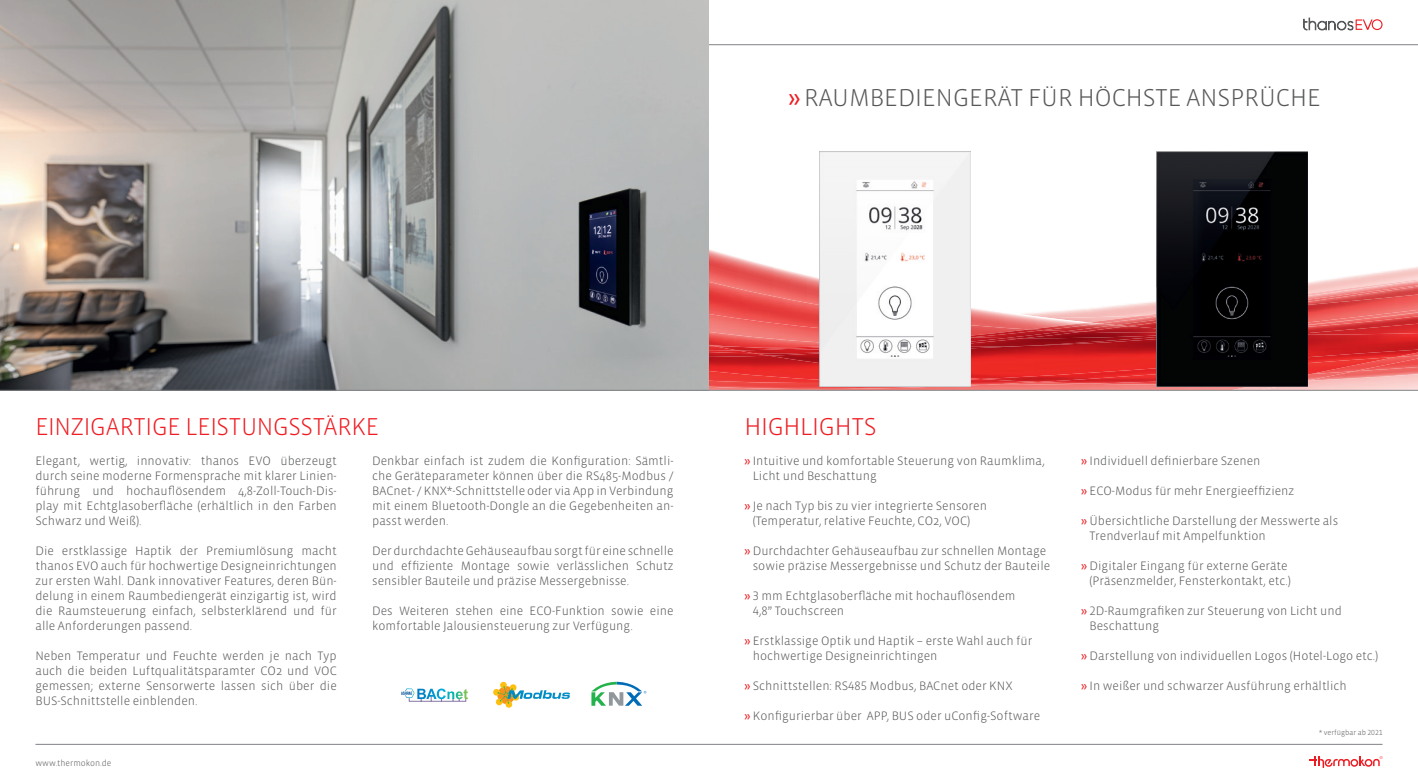
<style>
.page{position:relative;width:1418px;height:780px;background:#fff}
.page>*{position:absolute;margin:0;border:0;box-sizing:border-box;transform-origin:0 0}
.t1{font:300 25px "Vista Sans OTCE";letter-spacing:-.01em;color:#ee1d23}
.t2{font:300 25px "Vista Sans OTCE";color:#57585a}
.t3{font:300 12.5px/15px "Vista Sans OTCE";color:#57585a;text-align:justify}
.t4{font:300 8.75px "Vista Sans OTCE";color:#57585a}
.Absatzformat_1{font:300 7.5px "Vista Sans OTCE";color:#57585a}
.s1{font-weight:400;color:#ee1d23}
</style>
<div class="page">
<img style="left:1088px;top:266px;width:329px;height:48px">
<svg style="left:709px;top:240px;width:379px;height:82px"></svg>
<img style="left:709px;top:275px;width:320px;height:54px">
<img style="left:709px;top:309px;width:110px;height:19px">
<img style="left:1143px;top:279px;width:274px;height:15px">
<img style="left:1088px;top:314px;width:12px;height:8px">
<img style="left:1029px;top:322px;width:71px;height:7px">
<img style="left:970px;top:329px;width:73px;height:3px">
<img style="left:1307px;top:280px;width:110px;height:5px">
<img style="left:1100px;top:311px;width:15px;height:12px">
<img style="left:1043px;top:323px;width:72px;height:7px">
<img style="left:971px;top:330px;width:95px;height:2px">
<img style="left:1307px;top:285px;width:110px;height:1px">
<img style="left:1115px;top:309px;width:13px;height:16px">
<img style="left:1066px;top:325px;width:62px;height:6px">
<img style="left:1005px;top:331px;width:19px;height:1px">
<img style="left:1307px;top:286px;width:110px;height:8px">
<img style="left:1128px;top:294px;width:289px;height:32px">
<img style="left:1082px;top:326px;width:74px;height:5px">
<img style="left:1024px;top:331px;width:132px;height:1px">
<img style="left:1306px;top:382px;width:111px;height:8px">
<img style="left:1269px;top:386px;width:37px;height:4px">
<img style="left:709px;top:328px;width:110px;height:17px">
<img style="left:709px;top:384px;width:560px;height:6px">
<img style="left:1088px;top:383px;width:222px;height:1px">
<img style="left:709px;top:383px;width:276px;height:6px">
<img style="left:737px;top:345px;width:31px;height:4px">
<img style="left:709px;top:382px;width:110px;height:1px">
<img style="left:1307px;top:310px;width:110px;height:3px">
<img style="left:737px;top:345px;width:6px;height:2px">
<img style="left:1038px;top:383px;width:50px;height:2px">
<img style="left:1038px;top:382px;width:357px;height:1px">
<img style="left:970px;top:382px;width:68px;height:3px">
<img style="left:980px;top:379px;width:437px;height:3px">
<img style="left:709px;top:345px;width:28px;height:5px">
<img style="left:709px;top:350px;width:28px;height:1px">
<img style="left:737px;top:349px;width:31px;height:2px">
<img style="left:709px;top:351px;width:44px;height:4px">
<img style="left:753px;top:351px;width:15px;height:4px">
<img style="left:709px;top:355px;width:271px;height:27px">
<img style="left:1363px;top:312px;width:54px;height:1px">
<img style="left:1307px;top:313px;width:110px;height:3px">
<img style="left:1307px;top:316px;width:110px;height:16px">
<img style="left:768px;top:332px;width:649px;height:47px">
<svg style="left:1309px;top:756px;width:73px;height:12px"></svg>
<hr style="left:35px;top:744px;width:1347px;height:1px;background:#808285">
<hr style="left:0;top:44px;width:1417px;height:1px;background:#808285">
<img style="left:0;top:0;width:709px;height:390px">
<hr style="left:0;top:390px;width:1417px;height:1px;background:#808285">
<svg style="left:1303px;top:17px;width:79px;height:14px"></svg>
<img style="left:1156px;top:151px;width:151px;height:235px">
<img style="left:819px;top:151px;width:151px;height:235px">
<svg style="left:591px;top:681px;width:55px;height:24px"></svg>
<svg style="left:493px;top:681px;width:77px;height:26px"></svg>
<svg style="left:401px;top:688px;width:67px;height:14px"></svg>
<p class="t2" style="left:788px;top:84px;width:534px"><span class="s1">»</span>RAUMBEDIENGERÄT FÜR HÖCHSTE ANSPRÜCHE</p>
<p class="t1" style="left:35px;top:412px;width:345px">EINZIGARTIGE LEISTUNGSSTÄRKE</p>
<p class="t3" style="left:35px;top:453px;width:303px">Elegant, wertig, innovativ: thanos EVO überzeugt durch seine moderne Formensprache mit klarer Linien&shy;führung und hochauflösendem 4,8-Zoll-Touch-Dis&shy;play mit Echtglasoberfläche (erhältlich in den Farben Schwarz und Weiß).</p>
<p class="t3" style="left:35px;top:543px;width:303px">Die erstklassige Haptik der Premiumlösung macht thanos EVO auch für hochwertige Designeinrichtungen zur ersten Wahl. Dank innovativer Features, deren Bün&shy;delung in einem Raumbediengerät einzigartig ist, wird die Raumsteuerung einfach, selbsterklärend und für alle Anforderungen passend.</p>
<p class="t3" style="left:35px;top:648px;width:303px">Neben Temperatur und Feuchte werden je nach Typ auch die beiden Luftqualitätsparamter CO2 und VOC gemessen; externe Sensorwerte lassen sich über die BUS-Schnittstelle einblenden.</p>
<p class="t3" style="left:372px;top:453px;width:303px">Denkbar einfach ist zudem die Konfiguration: Sämtli&shy;che Geräteparameter können über die RS485-Modbus / BACnet- / KNX*-Schnittstelle oder via App in Verbindung mit einem Bluetooth-Dongle an die Gegebenheiten an&shy;passt werden.</p>
<p class="t3" style="left:372px;top:543px;width:303px">Der durchdachte Gehäuseaufbau sorgt für eine schnelle und effiziente Montage sowie verlässlichen Schutz sensibler Bauteile und präzise Messergebnisse.</p>
<p class="t3" style="left:372px;top:603px;width:303px">Des Weiteren stehen eine ECO-Funktion sowie eine komfortable Jalousiensteuerung zur Verfügung.</p>
<p class="t1" style="left:744px;top:412px;width:134px">HIGHLIGHTS</p>
<p class="t3" style="left:752px;top:453px;width:293px;text-indent:-8px"><span class="s1">»</span> Intuitive und komfortable Steuerung von Raumklima,<br>Licht und Beschattung</p>
<p class="t3" style="left:752px;top:498px;width:236px;text-indent:-8px"><span class="s1">»</span> Je nach Typ bis zu vier integrierte Sensoren (Temperatur, relative Feuchte, CO2, VOC)</p>
<p class="t3" style="left:744px;top:543px;width:303px"><span class="s1">»</span> Durchdachter Gehäuseaufbau zur schnellen Montage</p>
<p class="t3" style="left:752px;top:558px;width:299px">sowie präzise Messergebnisse und Schutz der Bauteile</p>
<p class="t3" style="left:744px;top:588px;width:272px"><span class="s1">»</span> 3 mm Echtglasoberfläche mit hochauflösendem</p>
<p class="t3" style="left:752px;top:603px;width:93px">4,8” Touchscreen</p>
<p class="t3" style="left:752px;top:633px;width:281px;text-indent:-8px"><span class="s1">»</span> Erstklassige Optik und Haptik – erste Wahl auch für hochwertige Designeinrichtingen</p>
<p class="t3" style="left:744px;top:678px;width:270px"><span class="s1">»</span> Schnittstellen: RS485 Modbus, BACnet oder KNX</p>
<p class="t3" style="left:744px;top:708px;width:297px"><span class="s1">»</span> Konfigurierbar über APP, BUS oder uConfig-Software</p>
<p class="t3" style="left:1081px;top:453px;width:181px"><span class="s1">»</span> Individuell definierbare Szenen</p>
<p class="t3" style="left:1081px;top:483px;width:214px"><span class="s1">»</span> ECO-Modus für mehr Energieeffizienz</p>
<p class="t3" style="left:1081px;top:513px;width:258px"><span class="s1">»</span> Übersichtliche Darstellung der Messwerte als</p>
<p class="t3" style="left:1089px;top:528px;width:178px">Trendverlauf mit Ampelfunktion</p>
<p class="t3" style="left:1081px;top:558px;width:211px;text-align:right"><span class="s1">»</span> Digitaler Eingang für externe Geräte (Präsenzmelder, Fensterkontakt, etc.)</p>
<p class="t3" style="left:1081px;top:603px;width:262px"><span class="s1">»</span> 2D-Raumgrafiken zur Steuerung von Licht und</p>
<p class="t3" style="left:1089px;top:618px;width:71px">Beschattung</p>
<p class="t3" style="left:1081px;top:648px;width:299px"><span class="s1">»</span> Darstellung von individuellen Logos (Hotel-Logo etc.)</p>
<p class="t3" style="left:1081px;top:678px;width:267px"><span class="s1">»</span> In weißer und schwarzer Ausführung erhältlich</p>
<p class="Absatzformat_1" style="left:1319px;top:728px;width:65px">* verfügbar ab 2021</p>
<p class="t4" style="left:35px;top:758px;width:77px">www.thermokon.de</p>
</div>
